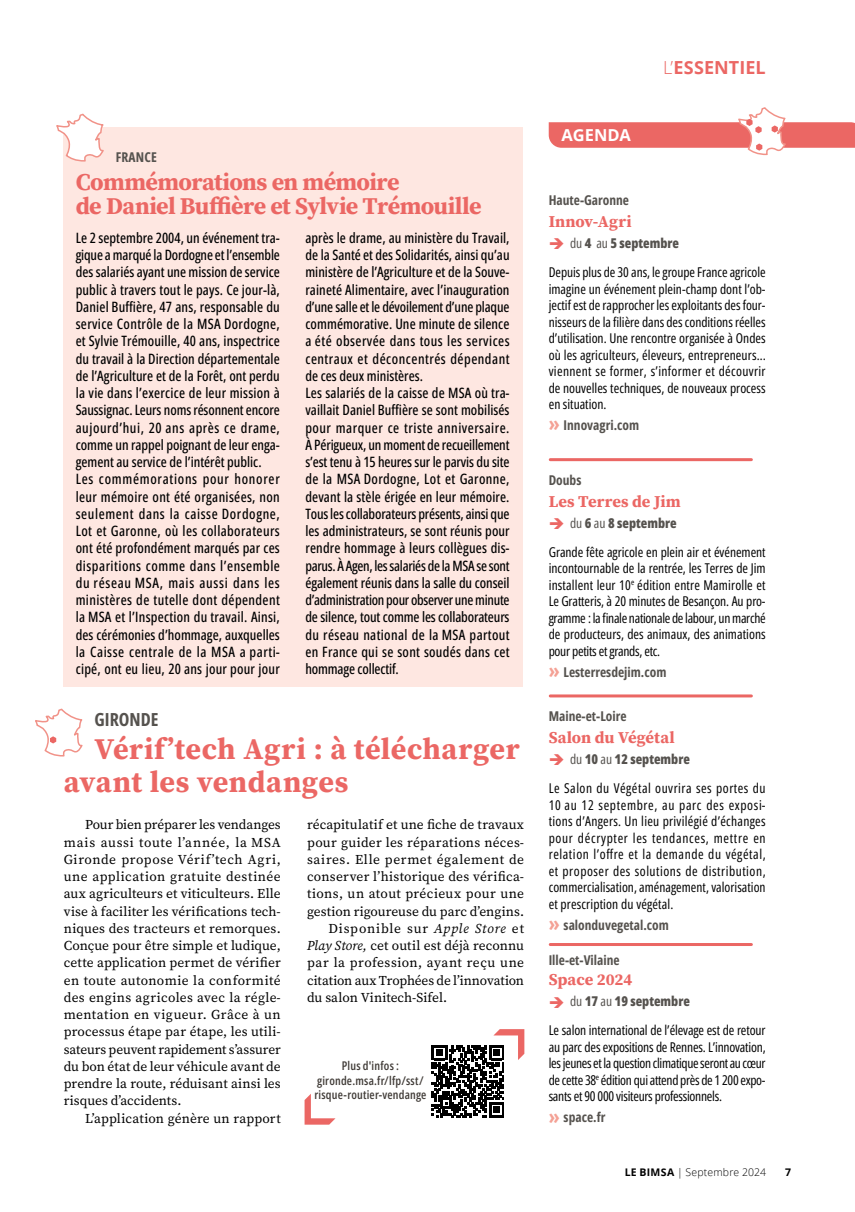
<style>
.page{position:relative;width:855px;height:1212px;background:#fff}
.page>*{position:absolute;margin:0;border:0;box-sizing:border-box;transform-origin:0 0}
.t1{font:700 30px/33px "Source Serif 4";letter-spacing:.015em;color:#eb6764}
.t2{font:700 24px/24px "Source Serif 4";letter-spacing:-.025em;color:#eb6764}
.t3{font:700 18px "Open Sans";letter-spacing:.005em;color:#eb6764}
.t4{font:700 18px "Open Sans Condensed";color:#55524e}
.t5{font:700 16.5px "Source Serif 4";color:#eb6764}
.t6{font:700 16.5px "Open Sans";color:#fff}
.t7{font:500 14.25px/17.2px "Open Sans Condensed";letter-spacing:.005em;color:#000}
.t8{font:13.5px/16.5px "Open Sans Condensed";letter-spacing:-.005em;color:#000;text-align:justify}
.t9{font:13.5px/17.2px "Source Serif 4";letter-spacing:.015em;color:#000;text-align:justify}
.t10{font:700 13.5px "Open Sans Condensed";color:#55524e}
.t11{font:13.5px/29.2px "Open Sans Condensed";letter-spacing:.04em;color:#000}
.t12{font:13.5px "Source Serif 4";letter-spacing:-.01em;color:#000}
.t13{font:13.5px "Source Serif 4";letter-spacing:.04em;color:#000}
.t14{font:13.5px "Source Serif 4";letter-spacing:.035em;color:#000}
.t15{font:13.5px "Source Serif 4";letter-spacing:.06em;color:#000}
.t16{font:600 12px/14.4px "Open Sans Condensed";letter-spacing:.015em;color:#413c38;text-align:center}
.t17{font:300 10.5px "Open Sans";letter-spacing:.02em;color:#000}
.t18{font:700 10.5px "Open Sans";color:#000}
.s1{font-style:italic}
.s2{font-weight:300}
.s3{color:#55524e}
.s4{font-weight:800;color:#55524e}
.s5{font-size:21px;color:#f4a195}
.s6{font-weight:700}
</style>
<div class="page">
<hr style="left:550px;top:458px;width:201px;height:3px;background:#eb6764">
<hr style="left:550px;top:694px;width:201px;height:3px;background:#eb6764">
<hr style="left:550px;top:943px;width:201px;height:3px;background:#eb6764">
<div style="left:63px;top:128px;width:459px;height:559px;background:#fee7e1"></div>
<svg style="left:432px;top:1029px;width:92px;height:88px"></svg>
<svg style="left:304px;top:1094px;width:31px;height:30px"></svg>
<svg style="left:35px;top:708px;width:48px;height:49px"></svg>
<svg style="left:549px;top:107px;width:306px;height:49px"></svg>
<svg style="left:56px;top:113px;width:50px;height:49px"></svg>
<p class="t10" style="left:116px;top:147px;width:42px">FRANCE</p>
<h2 class="t2" style="left:76px;top:169px;width:407px">Commémorations en mémoire<br>de Daniel Buffière et Sylvie Trémouille</h2>
<p class="t7" style="left:76px;top:229px;width:206px">Le 2 septembre 2004, un événement tra&shy;gique a marqué la Dordogne et l’ensemble des salariés ayant une mission de service public à travers tout le pays. Ce jour-là, Daniel Buffière, 47 ans, responsable du service Contrôle de la MSA Dordogne, et Sylvie Trémouille, 40 ans, inspectrice du travail à la Direction départementale de l’Agriculture et de la Forêt, ont perdu la vie dans l’exercice de leur mission à Saussignac. Leurs noms résonnent encore aujourd’hui, 20 ans après ce drame, comme un rappel poignant de leur enga&shy;gement au service de l’intérêt public.<br>Les commémorations pour honorer leur mémoire ont été organisées, non seulement dans la caisse Dordogne, Lot et Garonne, où les collaborateurs ont été profondément marqués par ces disparitions comme dans l’ensemble du réseau MSA, mais aussi dans les ministères de tutelle dont dépendent la MSA et l’Inspection du travail. Ainsi, des cérémonies d’hommage, auxquelles la Caisse centrale de la MSA a parti&shy;cipé, ont eu lieu, 20 ans jour pour jour</p>
<p class="t7" style="left:305px;top:229px;width:206px">après le drame, au ministère du Travail, de la Santé et des Solidarités, ainsi qu’au ministère de l’Agriculture et de la Souve&shy;raineté Alimentaire, avec l’inauguration d’une salle et le dévoilement d’une plaque commémorative. Une minute de silence a été observée dans tous les services centraux et déconcentrés dépendant de ces deux ministères.<br>Les salariés de la caisse de MSA où tra&shy;vaillait Daniel Buffière se sont mobilisés pour marquer ce triste anniversaire.<br>À Périgueux, un moment de recueillement s’est tenu à 15 heures sur le parvis du site de la MSA Dordogne, Lot et Garonne, devant la stèle érigée en leur mémoire.<br>Tous les collaborateurs présents, ainsi que les administrateurs, se sont réunis pour rendre hommage à leurs collègues dis&shy;parus. À Agen, les salariés de la MSA se sont également réunis dans la salle du conseil d’administration pour observer une minute de silence, tout comme les collaborateurs du réseau national de la MSA partout en France qui se sont soudés dans cet hommage collectif.</p>
<p class="t4" style="left:95px;top:706px;width:65px">GIRONDE</p>
<h1 class="t1" style="left:64px;top:731px;width:457px;text-indent:31px">Vérif’tech Agri : à télécharger avant les vendanges</h1>
<p class="t9" style="left:64px;top:816px;width:218px;text-indent:21px">Pour bien préparer les vendanges mais aussi toute l’année, la MSA Gironde propose Vérif’tech Agri, une application gratuite destinée aux agriculteurs et viticulteurs. Elle vise à faciliter les vérifications tech&shy;niques des tracteurs et remorques.<br>Conçue pour être simple et ludique, cette application permet de vérifier en toute autonomie la conformité des engins agricoles avec la régle&shy;mentation en vigueur. Grâce à un processus étape par étape, les utili&shy;sateurs peuvent rapidement s’assurer du bon état de leur véhicule avant de prendre la route, réduisant ainsi les risques d’accidents.</p>
<p class="t9" style="left:85px;top:1109px;width:197px">L’application génère un rapport</p>
<p class="t9" style="left:307px;top:816px;width:218px">récapitulatif et une fiche de travaux</p>
<p class="t9" style="left:307px;top:833px;width:218px">pour guider les réparations néces-</p>
<p class="t13" style="left:307px;top:850px;width:218px">saires. Elle permet également de</p>
<p class="t9" style="left:307px;top:868px;width:218px">conserver l’historique des vérifica-</p>
<p class="t9" style="left:307px;top:885px;width:218px">tions, un atout précieux pour une</p>
<p class="t9" style="left:307px;top:902px;width:218px">gestion rigoureuse du parc d’engins.</p>
<p class="t15" style="left:328px;top:919px;width:197px">Disponible sur <span class="s1">Apple Store</span> et</p>
<p class="t9" style="left:307px;top:937px;width:218px"><span class="s1">Play Store,</span> cet outil est déjà reconnu</p>
<p class="t14" style="left:307px;top:954px;width:218px">par la profession, ayant reçu une</p>
<p class="t12" style="left:307px;top:971px;width:218px">citation aux Trophées de l’innovation</p>
<p class="t9" style="left:307px;top:989px;width:141px">du salon Vinitech-Sifel.</p>
<p class="t16" style="left:314px;top:1058px;width:114px">Plus d'infos : gironde.msa.fr/lfp/sst/ risque-routier-vendange</p>
<p class="t6" style="left:561px;top:123px;width:71px">AGENDA</p>
<p class="t3" style="left:663px;top:54px;width:104px"><span class="s2">L’</span>ESSENTIEL</p>
<p class="t10" style="left:549px;top:190px;width:82px">Haute-Garonne</p>
<p class="t5" style="left:549px;top:210px;width:84px">Innov-Agri</p>
<p class="t8" style="left:549px;top:228px;width:218px;line-height:29.2px;text-indent:21px"><span class="s3">du</span> <span class="s4">4</span> <span class="s3">au</span> <span class="s4">5 septembre<br></span>Depuis plus de 30 ans, le groupe France agricole</p>
<p class="t8" style="left:549px;top:280px;width:218px">imagine un événement plein-champ dont l’ob‑ jectif est de rapprocher les exploitants des four‑ nisseurs de la filière dans des conditions réelles d’utilisation. Une rencontre organisée à Ondes où les agriculteurs, éleveurs, entrepreneurs… viennent se former, s’informer et découvrir de nouvelles techniques, de nouveaux process en situation.</p>
<p class="t10" style="left:549px;top:415px;width:92px"><span class="s5">»</span> Innovagri.com</p>
<p class="t10" style="left:549px;top:470px;width:34px">Doubs</p>
<p class="t5" style="left:549px;top:490px;width:133px">Les Terres de Jim</p>
<p class="t8" style="left:549px;top:508px;width:218px;line-height:29.2px;text-indent:21px"><span class="s3">du</span> <span class="s4">6</span> <span class="s3">au</span> <span class="s4">8 septembre<br></span>Grande fête agricole en plein air et événement</p>
<p class="t8" style="left:549px;top:560px;width:218px">incontournable de la rentrée, les Terres de Jim installent leur 10<sup>e</sup> édition entre Mamirolle et Le Gratteris, à 20 minutes de Besançon. Au pro‑ gramme : la finale nationale de labour, unmarché de producteurs, des animaux, des animations pour petits et grands, etc.</p>
<p class="t10" style="left:549px;top:662px;width:119px"><span class="s5">»</span> Lesterresdejim.com</p>
<p class="t10" style="left:549px;top:706px;width:79px">Maine-et-Loire</p>
<p class="t5" style="left:549px;top:726px;width:128px">Salon du Végétal</p>
<p class="t11" style="left:549px;top:744px;width:218px;text-indent:21px"><span class="s3">du</span> <span class="s4">10</span> <span class="s3">au</span> <span class="s4">12 septembre<br></span>Le Salon du Végétal ouvrira ses portes du</p>
<p class="t8" style="left:548px;top:796px;width:218px">10 au 12 septembre, au parc des exposi‑ tions d’Angers. Un lieu privilégié d’échanges pour décrypter les tendances, mettre en relation l’offre et la demande du végétal, et proposer des solutions de distribution, commercialisation, aménagement, valorisation et prescription du végétal.</p>
<p class="t10" style="left:549px;top:915px;width:122px"><span class="s5">»</span> salonduvegetal.com</p>
<p class="t10" style="left:549px;top:950px;width:72px">Ille-et-Vilaine</p>
<p class="t5" style="left:549px;top:968px;width:85px">Space 2024</p>
<p class="t8" style="left:549px;top:986px;width:218px;line-height:29.2px;text-indent:21px"><span class="s3">du</span> <span class="s4">17</span> <span class="s3">au</span> <span class="s4">19 septembre<br></span>Le salon international de l’élevage est de retour</p>
<p class="t8" style="left:548px;top:1038px;width:218px">au parc des expositions de Rennes. L’innovation, les jeunes etla question climatique seront au cœur de cette 38<sup>e</sup> édition qui attend près de 1 200 expo‑ sants et 90 000 visiteurs professionnels.</p>
<p class="t10" style="left:549px;top:1107px;width:58px"><span class="s5">»</span> space.fr</p>
<p class="t17" style="left:625px;top:1165px;width:143px"><span class="s6">LE BIMSA</span> | Septembre 2024</p>
<p class="t18" style="left:785px;top:1165px;width:7px">7</p>
</div>
